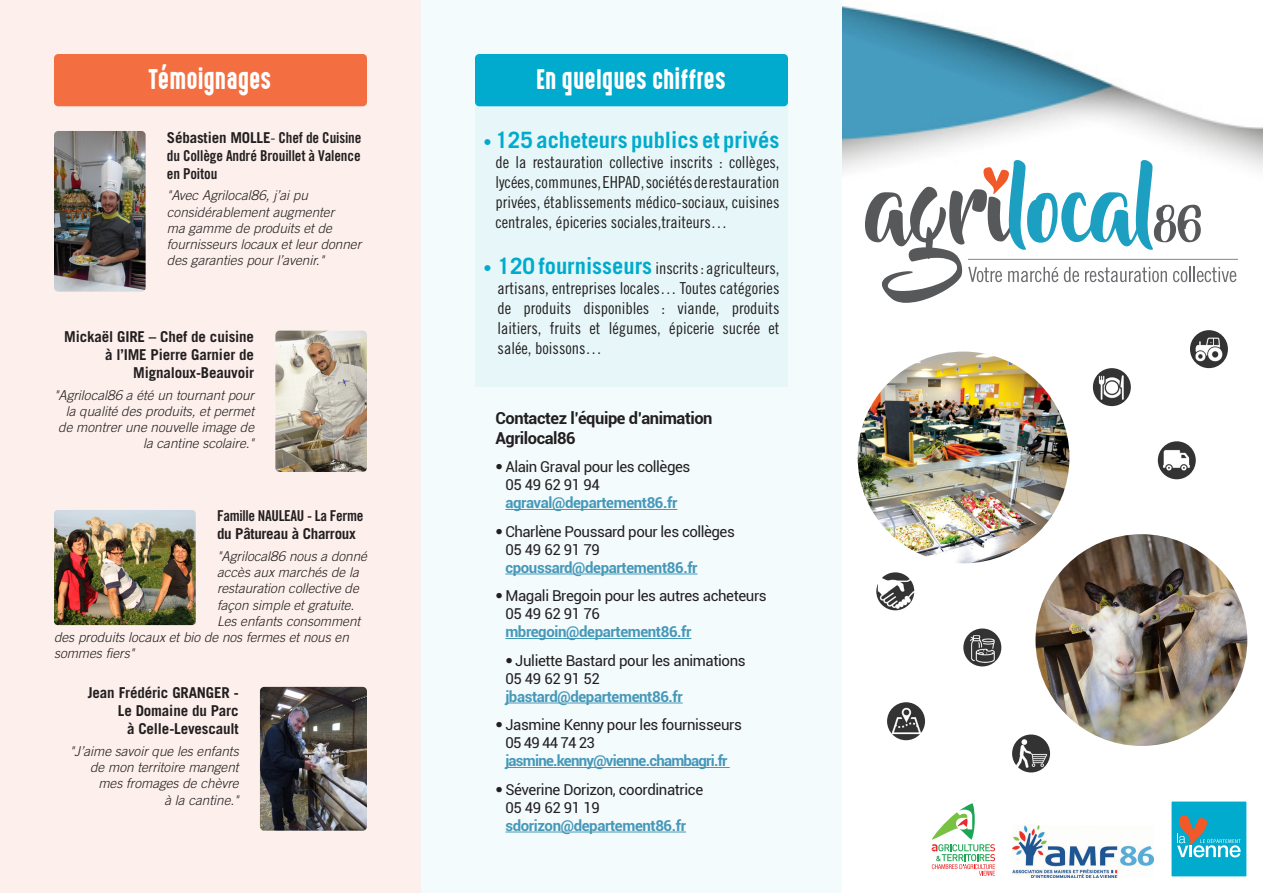
<style>
.page{position:relative;width:1263px;height:893px;background:#fff}
.page>*{position:absolute;margin:0;border:0;box-sizing:border-box;transform-origin:0 0}
.t1{font:25.5px "High Voltage";color:#fff}
.t2{font:700 22.5px "Trade Gothic";color:#00abcd}
.t3{font:16.5px/19.8px "Trade Gothic Cond Eighteen";color:#231f20;text-align:justify}
.t4{font:700 16.5px/19.8px "Roboto";letter-spacing:-.025em;color:#231f20}
.t5{font:15px/18px "Roboto";letter-spacing:-.025em;color:#231f20}
.t6{font:700 15px/18px "Trade Gothic";letter-spacing:-.01em;color:#231f20;text-align:right}
.t7{font:15px/18px "Trade Gothic Bold Cond Twenty";letter-spacing:-.01em;color:#231f20;text-align:justify}
.t8{font:italic 300 13.5px/16.2px "Trade Gothic";color:#231f20;text-align:right}
.s1{font-family:"Trade Gothic";font-weight:700}
.s2{font-family:"Trade Gothic Cond Eighteen"}
.s3{font-family:"Trade Gothic Cond Eighteen";font-weight:400;font-size:16.5px}
.s4{color:#00abcd}
.s5{font-family:"Trade Gothic";font-weight:700;font-size:22.5px;color:#00abcd}
.s6{font-weight:700;color:#4698b9}
</style>
<div class="page">
<div style="left:0;top:0;width:421px;height:893px;background:#fdf0ec"></div>
<img style="left:842px;top:6px;width:421px;height:165px">
<div style="left:421px;top:0;width:421px;height:893px;background:#f3fbfc"></div>
<hr style="left:968px;top:259px;width:270px;height:1px;background:#939598">
<svg style="left:865px;top:160px;width:371px;height:143px"></svg>
<div style="left:1171px;top:801px;width:76px;height:76px;background:#00abcd"></div>
<svg style="left:1177px;top:815px;width:64px;height:42px"></svg>
<svg style="left:932px;top:803px;width:63px;height:72px"></svg>
<img style="left:1012px;top:826px;width:142px;height:51px">
<div style="left:54px;top:54px;width:313px;height:52px;background:#f36f42;border-radius:4px"></div>
<img style="left:54px;top:131px;width:92px;height:161px">
<img style="left:275px;top:331px;width:92px;height:141px">
<img style="left:54px;top:510px;width:142px;height:115px">
<img style="left:1035px;top:534px;width:212px;height:212px;border-radius:106px">
<img style="left:858px;top:352px;width:211px;height:211px;border-radius:106px">
<hr style="left:505px;top:509px;width:172px;height:1px;background:#4698b9">
<hr style="left:505px;top:574px;width:192px;height:1px;background:#4698b9">
<hr style="left:505px;top:638px;width:186px;height:1px;background:#4698b9">
<hr style="left:505px;top:703px;width:178px;height:1px;background:#4698b9">
<hr style="left:505px;top:767px;width:225px;height:1px;background:#4698b9">
<hr style="left:505px;top:832px;width:181px;height:1px;background:#4698b9">
<img style="left:1093px;top:368px;width:38px;height:38px;border-radius:19px">
<img style="left:1190px;top:330px;width:38px;height:38px;border-radius:19px">
<img style="left:1158px;top:441px;width:38px;height:38px;border-radius:19px">
<img style="left:1012px;top:734px;width:38px;height:38px;border-radius:19px">
<img style="left:887px;top:702px;width:38px;height:38px;border-radius:19px">
<img style="left:963px;top:628px;width:38px;height:38px;border-radius:19px">
<img style="left:876px;top:572px;width:38px;height:38px;border-radius:19px">
<img style="left:260px;top:687px;width:107px;height:144px">
<div style="left:475px;top:73px;width:313px;height:314px;background:#e7f7f9"></div>
<div style="left:475px;top:54px;width:313px;height:52px;background:#00abcd;border-radius:4px"></div>
<p class="t1" style="left:149px;top:66px;width:124px">Témoignages</p>
<p class="t7" style="left:167px;top:128px;width:196px"><span class="s1">Sébastien MOLLE</span><span class="s2">-</span> Chef de Cuisine du Collège André Brouillet à Valence en Poitou</p>
<p class="t8" style="left:167px;top:187px;width:196px;text-align:left">"Avec Agrilocal86, j’ai pu considérablement augmenter<br>ma gamme de produits et de fournisseurs locaux et leur donner des garanties pour l’avenir."</p>
<p class="t6" style="left:64px;top:328px;width:191px">Mickaël GIRE – Chef de cuisine à l’IME Pierre Garnier de<br>Mignaloux-Beauvoir</p>
<p class="t8" style="left:54px;top:387px;width:202px">"Agrilocal86 a été un tournant pour la qualité des produits, et permet de montrer une nouvelle image de la cantine scolaire."</p>
<p class="t7" style="left:217px;top:507px;width:148px">Famille NAULEAU - La Ferme</p>
<p class="t6" style="left:217px;top:525px;width:140px">du Pâtureau à Charroux</p>
<p class="t8" style="left:217px;top:548px;width:152px">"Agrilocal86 nous a donné</p>
<p class="t8" style="left:217px;top:564px;width:143px">accès aux marchés de la</p>
<p class="t8" style="left:217px;top:580px;width:143px">restauration collective de</p>
<p class="t8" style="left:217px;top:597px;width:139px">façon simple et gratuite.</p>
<p class="t8" style="left:217px;top:613px;width:145px">Les enfants consomment</p>
<p class="t8" style="left:54px;top:629px;width:296px">des produits locaux et bio de nos fermes et nous en</p>
<p class="t8" style="left:54px;top:645px;width:82px">sommes fiers"</p>
<p class="t6" style="left:88px;top:684px;width:152px">Jean Frédéric GRANGER -<br>Le Domaine du Parc</p>
<p class="t6" style="left:127px;top:720px;width:113px">à Celle-Levescault</p>
<p class="t8" style="left:70px;top:743px;width:170px">"J’aime savoir que les enfants de mon territoire mangent mes fromages de chèvre<br>à la cantine."</p>
<p class="t1" style="left:536px;top:66px;width:191px">En quelques chiffres</p>
<p class="t2" style="left:483px;top:126px;width:297px"><span class="s3">•</span> 125 acheteurs publics et privés</p>
<p class="t3" style="left:495px;top:152px;width:286px">de la restauration collective inscrits : collèges, lycées, communes, EHPAD, sociétés de restauration privées, établissements médico-sociaux, cuisines centrales, épiceries sociales,traiteurs…</p>
<p class="t3" style="left:498px;top:258px;width:283px;text-indent:-14px"><span class="s4">•</span> <span class="s5">120 fournisseurs</span> inscrits : agriculteurs, artisans, entreprises locales… Toutes catégories de produits disponibles : viande, produits laitiers, fruits et légumes, épicerie sucrée et salée, boissons…</p>
<p class="t4" style="left:495px;top:408px;width:219px">Contactez l’équipe d’animation<br>Agrilocal86</p>
<p class="t5" style="left:505px;top:457px;width:186px;text-indent:-10px"><span class="s2">•</span> Alain Graval pour les collèges<br>05 49 62 91 94 <span class="s6">agraval@departement86.fr</span></p>
<p class="t5" style="left:505px;top:522px;width:231px;text-indent:-10px"><span class="s2">•</span> Charlène Poussard pour les collèges<br>05 49 62 91 79 <span class="s6">cpoussard@departement86.fr</span></p>
<p class="t5" style="left:505px;top:586px;width:263px;text-indent:-10px"><span class="s2">•</span> Magali Bregoin pour les autres acheteurs<br>05 49 62 91 76 <span class="s6">mbregoin@departement86.fr</span></p>
<p class="t5" style="left:505px;top:651px;width:242px"><span class="s2">•</span> Juliette Bastard pour les animations<br>05 49 62 91 52 <span class="s6">jbastard@departement86.fr</span></p>
<p class="t5" style="left:505px;top:715px;width:238px;text-indent:-10px"><span class="s2">•</span> Jasmine Kenny pour les fournisseurs<br>05 49 44 74 23 <span class="s6">jasmine.kenny@vienne.chambagri.fr</span></p>
<p class="t5" style="left:505px;top:780px;width:199px;text-indent:-10px"><span class="s2">•</span> Séverine Dorizon, coordinatrice<br>05 49 62 91 19 <span class="s6">sdorizon@departement86.fr</span></p>
</div>
